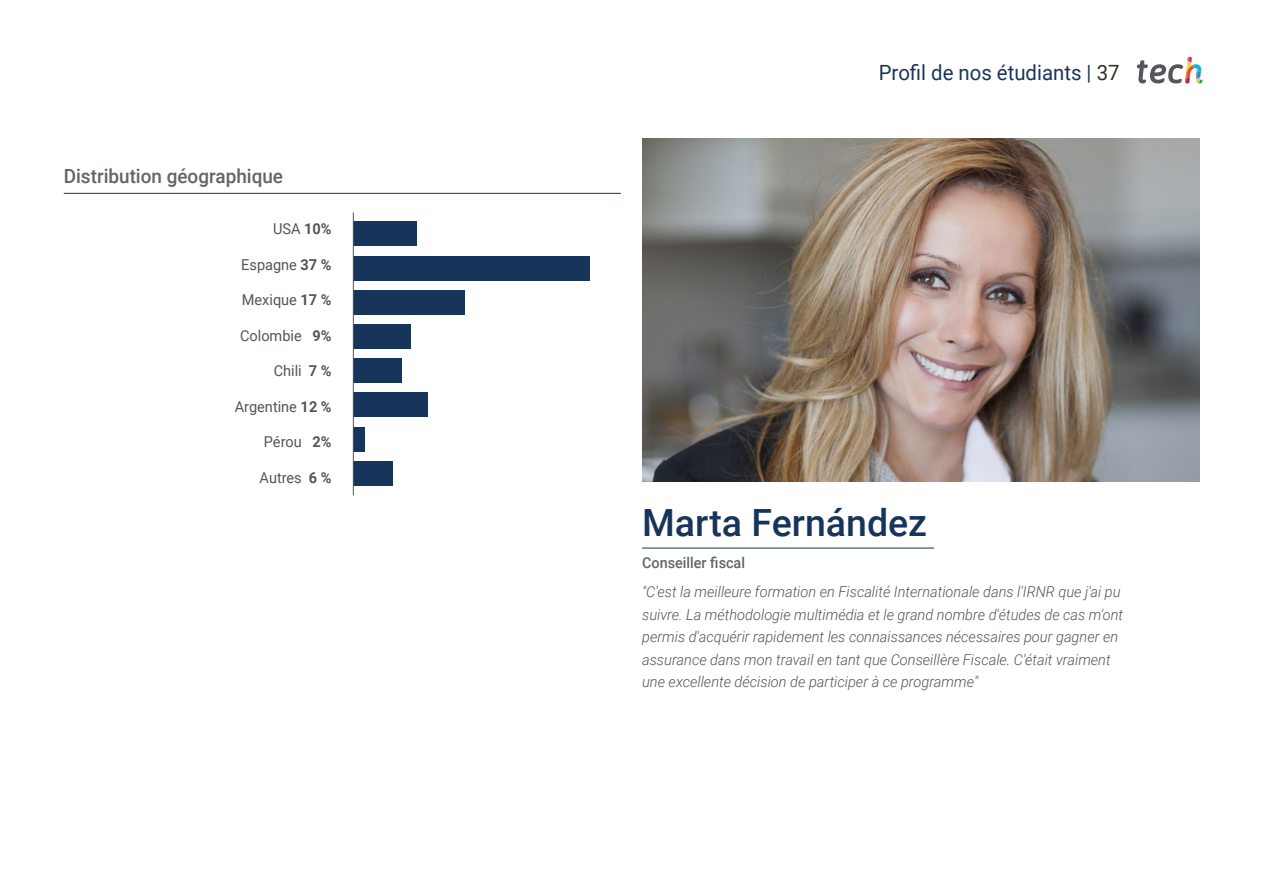
<style>
.page{position:relative;width:1263px;height:893px;background:#fff}
.page>*{position:absolute;margin:0;border:0;box-sizing:border-box;transform-origin:0 0}
.t1{font:500 37.5px "Roboto";color:#17355b}
.t2{font:21px "Roboto";color:#1a355c}
.t3{font:500 19.5px "Roboto";color:#61646a}
.t4{font:italic 300 15px/22.5px "Roboto";color:#52555b}
.t5{font:15px "Roboto";color:#52555b}
.t6{font:500 15px "Roboto";color:#61646a;scale:.96 1}
.s1{font-weight:700}
.s2{color:#312e20}
</style>
<div class="page">
<svg style="left:1137px;top:57px;width:65px;height:27px"></svg>
<hr style="left:642px;top:548px;width:292px;height:1px;background:#123352">
<img style="left:642px;top:138px;width:557px;height:343px">
<hr style="left:64px;top:193px;width:557px;height:1px;background:#17355b">
<div style="left:353px;top:222px;width:64px;height:24px;background:#17355b"></div>
<div style="left:353px;top:392px;width:75px;height:25px;background:#17355b"></div>
<div style="left:353px;top:256px;width:237px;height:24px;background:#17355b"></div>
<div style="left:353px;top:427px;width:12px;height:24px;background:#17355b"></div>
<div style="left:353px;top:290px;width:112px;height:25px;background:#17355b"></div>
<div style="left:353px;top:461px;width:39px;height:25px;background:#17355b"></div>
<div style="left:353px;top:324px;width:58px;height:25px;background:#17355b"></div>
<div style="left:353px;top:358px;width:49px;height:25px;background:#17355b"></div>
<hr style="left:353px;top:212px;width:1px;height:283px;background:#52555b">
<h3 class="t3" style="left:64px;top:162px;width:221px">Distribution géographique</h3>
<p class="t5" style="left:273px;top:218px;width:60px">USA <span class="s1">10%</span></p>
<p class="t5" style="left:241px;top:254px;width:92px">Espagne <span class="s1">37 %</span></p>
<p class="t5" style="left:242px;top:289px;width:91px">Mexique <span class="s1">17 %</span></p>
<p class="t5" style="left:240px;top:325px;width:93px">Colombie <span class="s1">9%</span></p>
<p class="t5" style="left:274px;top:360px;width:60px">Chili <span class="s1">7 %</span></p>
<p class="t5" style="left:235px;top:396px;width:98px">Argentine <span class="s1">12 %</span></p>
<p class="t5" style="left:264px;top:431px;width:69px">Pérou <span class="s1">2%</span></p>
<p class="t5" style="left:260px;top:467px;width:74px">Autres <span class="s1">6 %</span></p>
<h2 class="t2" style="left:879px;top:57px;width:242px">Profil de nos étudiants | <span class="s2">37</span></h2>
<h1 class="t1" style="left:642px;top:496px;width:287px">Marta Fernández</h1>
<p class="t6" style="left:642px;top:552px;width:109px">Conseiller fiscal</p>
<p class="t4" style="left:642px;top:580px;width:483px">"C'est la meilleure formation en Fiscalité Internationale dans l'IRNR que j'ai pu suivre. La méthodologie multimédia et le grand nombre d'études de cas m'ont permis d'acquérir rapidement les connaissances nécessaires pour gagner en assurance dans mon travail en tant que Conseillère Fiscale. C'était vraiment une excellente décision de participer à ce programme"</p>
</div>
